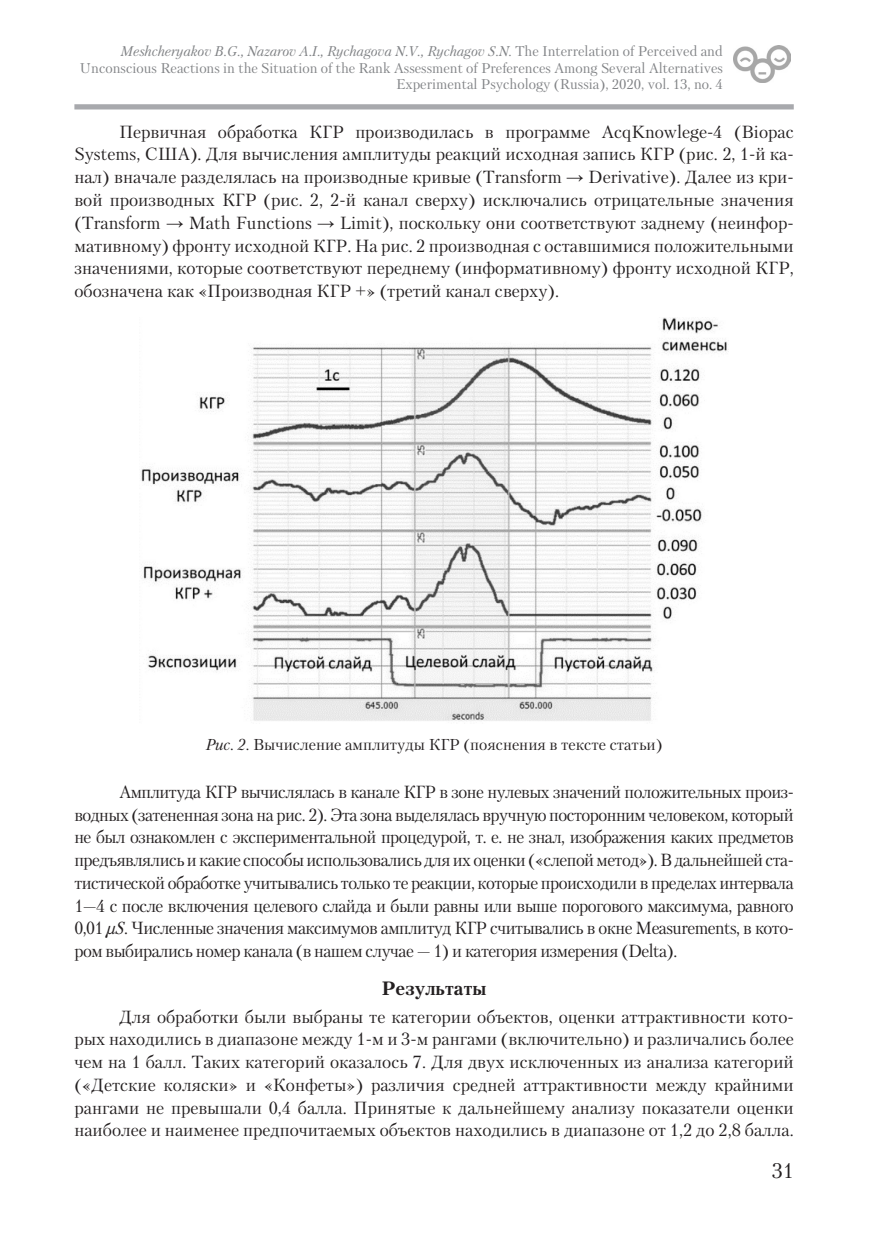
<style>
.page{position:relative;width:893px;height:1241px;background:#fff}
.page>*{position:absolute;margin:0;border:0;box-sizing:border-box;transform-origin:0 0}
.t1{font:21px "Petersburg C";color:#231f20}
.Подзаголовок{font:700 19.25px "Petersburg C";color:#231f20}
.Текстовый_стиль{font:17.5px/22.8px "Petersburg C";color:#231f20;text-align:justify}
.Текстовый_стиль-2{font:15.75px "Petersburg C";color:#231f20}
.Подзаголовок-2{font:14px/16.6px "Petersburg C";color:#808285;text-align:right}
.s1{font-style:italic}
.s2{font-family:"Times New Roman"}
</style>
<div class="page">
<div style="left:74px;top:104px;width:720px;height:5px;background:#a8a9ad"></div>
<img style="left:141px;top:317px;width:586px;height:404px">
<img style="left:733px;top:45px;width:57px;height:38px">
<p class="Подзаголовок-2" style="left:80px;top:43px;width:645px"><span class="s1">Meshcheryakov B.G., Nazarov A.I., Rychagova N.V., Rychagov S.N.</span> The Interrelation of Perceived and<br>Unconscious Reactions in the Situation of the Rank Assessment of Preferences Among Several Alternatives</p>
<p class="Подзаголовок-2" style="left:396px;top:76px;width:328px">Experimental Psychology (Russia), 2020, vol. 13, no. 4</p>
<p class="Текстовый_стиль" style="left:74px;top:120px;width:721px;text-indent:45px">Первичная обработка КГР производилась в программе AcqKnowlege-4 (Вiopac Systems, США). Для вычисления амплитуды реакций исходная запись КГР (рис. 2, 1-й ка&shy;нал) вначале разделялась на производные кривые (Transform <span class="s2">→</span> Derivative). Далее из кри&shy;вой производных КГР (рис. 2, 2-й канал сверху) исключались отрицательные значения (Transform <span class="s2">→</span> Math Functions <span class="s2">→</span> Limit), поскольку они соответствуют заднему (неинфор&shy;мативному) фронту исходной КГР. На рис. 2 производная с оставшимися положительными значениями, которые соответствуют переднему (информативному) фронту исходной КГР, обозначена как «Производная КГР +» (третий канал сверху).</p>
<p class="Текстовый_стиль-2" style="left:206px;top:735px;width:458px"><span class="s1">Рис. 2.</span> Вычисление амплитуды КГР (пояснения в тексте статьи)</p>
<p class="Текстовый_стиль" style="left:74px;top:780px;width:721px;text-indent:45px">Амплитуда КГР вычислялась в канале КГР в зоне нулевых значений положительных произ&shy;водных (затененная зона на рис. 2). Эта зона выделялась вручную посторонним человеком, который не был ознакомлен с экспериментальной процедурой, т. е. не знал, изображения каких предметов предъявлялись и какие способы использовались для их оценки («слепой метод»). В дальнейшей ста&shy;тистической обработке учитывались только те реакции, которые происходили в пределах интервала 1—4 с после включения целевого слайда и были равны или выше порогового максимума, равного 0,01 <span class="s1">μS</span>. Численные значения максимумов амплитуд КГР считывались в окне Measurements, в кото&shy;ром выбирались номер канала (в нашем случае — 1) и категория измерения (Delta).</p>
<p class="Подзаголовок" style="left:382px;top:977px;width:106px">Результаты</p>
<p class="Текстовый_стиль" style="left:74px;top:1004px;width:721px;text-indent:45px">Для обработки были выбраны те категории объектов, оценки аттрактивности кото&shy;рых находились в диапазоне между 1-м и 3-м рангами (включительно) и различались более чем на 1 балл. Таких категорий оказалось 7. Для двух исключенных из анализа категорий («Детские коляски» и «Конфеты») различия средней аттрактивности между крайними рангами не превышали 0,4 балла. Принятые к дальнейшему анализу показатели оценки наиболее и наименее предпочитаемых объектов находились в диапазоне от 1,2 до 2,8 балла.</p>
<p class="t1" style="left:772px;top:1157px;width:24px">31</p>
</div>
